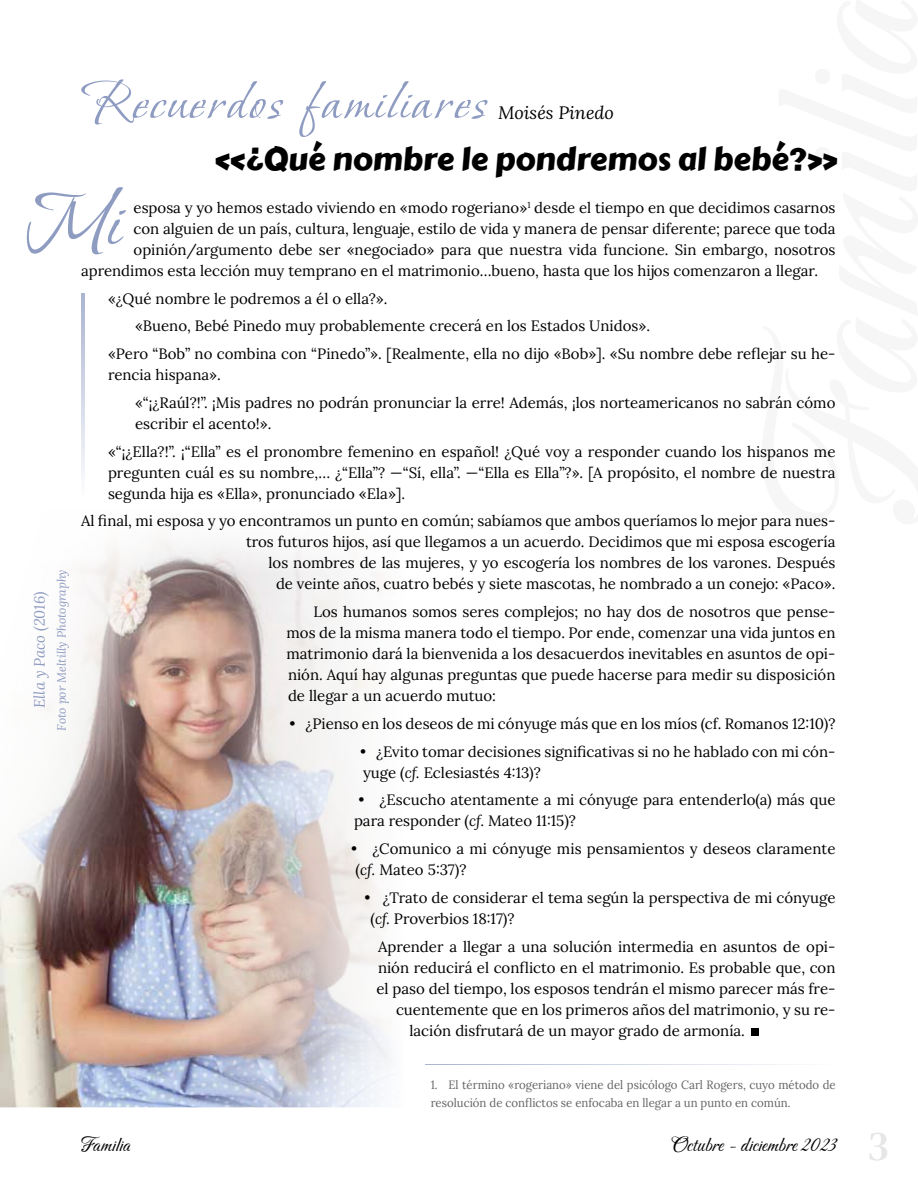
<style>
.page{position:relative;width:918px;height:1188px;background:#fff}
.page>*{position:absolute;margin:0;border:0;box-sizing:border-box;transform-origin:0 0}
.t1{font:90px "Bonheur Royale";color:#8f9cc2}
.t2{font:60px "Bonheur Royale";letter-spacing:.05em;color:#8f9cc2}
.t3{font:31.5px "Carter One";color:#000}
.t4{font:21px "Carattere";color:#000}
.t5{font:italic 18px "Lora";color:#000}
.t6{font:15px/21px "Lora";color:#000}
.t7{font:italic 15px "Lora";color:#8f9cc2}
.t8{font:12px/18px "Lora";color:#636466;scale:.95 1}
.t9{font:italic 12px "Lora";color:#8f9cc2}
.s1{font-style:italic}
.s2{font-family:"DM Serif Text";font-size:42px}
</style>
<div class="page">
<img style="left:0;top:574px;width:390px;height:533px">
<img style="left:0;top:540px;width:362px;height:533px">
<svg style="left:0;top:293px;width:104px;height:374px"></svg>
<div style="left:752px;top:1028px;width:7px;height:8px;background:#000"></div>
<hr style="left:426px;top:1064px;width:411px;height:1px;background:#8f9cc2">
<hr style="left:81px;top:293px;width:3px;height:206px;background:#8f9cc2">
<h2 class="t2" style="left:81px;top:62px;width:406px">Recuerdos familiares</h2>
<h3 class="t3" style="left:214px;top:135px;width:624px">«¿Qué nombre le pondremos al bebé?»</h3>
<h1 class="t1" style="left:28px;top:161px;width:94px">Mi</h1>
<p class="t5" style="left:498px;top:100px;width:117px">Moisés Pinedo</p>
<p class="t6" style="left:134px;top:196px;width:703px">esposa y yo hemos estado viviendo en «modo rogeriano»<sup>1</sup> desde el tiempo en que decidimos casarnos</p>
<p class="t6" style="left:134px;top:217px;width:704px">con alguien de un país, cultura, lenguaje, estilo de vida y manera de pensar diferente; parece que toda</p>
<p class="t6" style="left:134px;top:238px;width:703px">opinión/argumento debe ser «negociado» para que nuestra vida funcione. Sin embargo, nosotros</p>
<p class="t6" style="left:81px;top:259px;width:739px">aprendimos esta lección muy temprano en el matrimonio…bueno, hasta que los hijos comenzaron a llegar.</p>
<p class="t6" style="left:108px;top:287px;width:281px">«¿Qué nombre le podremos a él o ella?».</p>
<p class="t6" style="left:135px;top:315px;width:517px">«Bueno, Bebé Pinedo muy probablemente crecerá en los Estados Unidos».</p>
<p class="t6" style="left:108px;top:342px;width:729px">«Pero “Bob” no combina con “Pinedo”». [Realmente, ella no dijo «Bob»]. «Su nombre debe reflejar su he-</p>
<p class="t6" style="left:135px;top:360px;width:702px;line-height:27.8px;text-indent:-27px">rencia hispana».<br>«“¡¿Raúl?!”. ¡Mis padres no podrán pronunciar la erre! Además, ¡los norteamericanos no sabrán cómo</p>
<p class="t6" style="left:108px;top:409px;width:729px;line-height:27.8px;text-indent:27px">escribir el acento!».<br>«“¡¿Ella?!”. ¡“Ella” es el pronombre femenino en español! ¿Qué voy a responder cuando los hispanos me</p>
<p class="t6" style="left:108px;top:461px;width:729px">pregunten cuál es su nombre,… ¿“Ella”? —“Sí, ella”. —“Ella es Ella”?». [A propósito, el nombre de nuestra segunda hija es «Ella», pronunciado «Ela»].</p>
<p class="t6" style="left:81px;top:510px;width:756px;text-align:right">Al final, mi esposa y yo encontramos un punto en común; sabíamos que ambos queríamos lo mejor para nues&shy;tros futuros hijos, así que llegamos a un acuerdo. Decidimos que mi esposa escogería<br>los nombres de las mujeres, y yo escogería los nombres de los varones. Después<br>de veinte años, cuatro bebés y siete mascotas, he nombrado a un conejo: «Paco».</p>
<p class="t6" style="left:287px;top:600px;width:551px;text-align:justify;text-indent:27px">Los humanos somos seres complejos; no hay dos de nosotros que pense&shy;mos de la misma manera todo el tiempo. Por ende, comenzar una vida juntos en matrimonio dará la bienvenida a los desacuerdos inevitables en asuntos de opi&shy;nión. Aquí hay algunas preguntas que puede hacerse para medir su disposición de llegar a un acuerdo mutuo:</p>
<p class="t6" style="left:290px;top:712px;width:548px">• ¿Pienso en los deseos de mi cónyuge más que en los míos (cf. Romanos 12:10)?</p>
<p class="t6" style="left:360px;top:740px;width:477px">• ¿Evito tomar decisiones significativas si no he hablado con mi cón&shy;yuge (<span class="s1">cf.</span> Eclesiastés 4:13)?</p>
<p class="t6" style="left:354px;top:789px;width:483px;text-indent:4px">• ¿Escucho atentamente a mi cónyuge para entenderlo(a) más que para responder (<span class="s1">cf.</span> Mateo 11:15)?</p>
<p class="t6" style="left:356px;top:837px;width:481px;text-indent:-5px">• ¿Comunico a mi cónyuge mis pensamientos y deseos claramente (<span class="s1">cf.</span> Mateo 5:37)?</p>
<p class="t6" style="left:371px;top:886px;width:466px;text-indent:-6px">• ¿Trato de considerar el tema según la perspectiva de mi cónyuge (<span class="s1">cf.</span> Proverbios 18:17)?</p>
<p class="t6" style="left:378px;top:935px;width:459px">Aprender a llegar a una solución intermedia en asuntos de opi-</p>
<p class="t6" style="left:378px;top:956px;width:459px">nión reducirá el conflicto en el matrimonio. Es probable que, con</p>
<p class="t6" style="left:377px;top:977px;width:460px">el paso del tiempo, los esposos tendrán el mismo parecer más fre-</p>
<p class="t6" style="left:396px;top:998px;width:441px">cuentemente que en los primeros años del matrimonio, y su re-</p>
<p class="t6" style="left:410px;top:1019px;width:337px">lación disfrutará de un mayor grado de armonía.</p>
<p class="t9" style="left:53px;top:731px;width:163px;rotate:-90deg">Foto por Meltilly Photography</p>
<p class="t7" style="left:29px;top:708px;width:118px;rotate:-90deg">Ella y Paco (2016)</p>
<p class="t8" style="left:431px;top:1075px;width:428px">1. El término «rogeriano» viene del psicólogo Carl Rogers, cuyo método de resolución de conflictos se enfocaba en llegar a un punto en común.</p>
<h3 class="t4" style="left:81px;top:1132px;width:51px">Familia</h3>
<h3 class="t4" style="left:671px;top:1132px;width:219px">Octubre - diciembre 2023 <span class="s2">3</span></h3>
</div>
